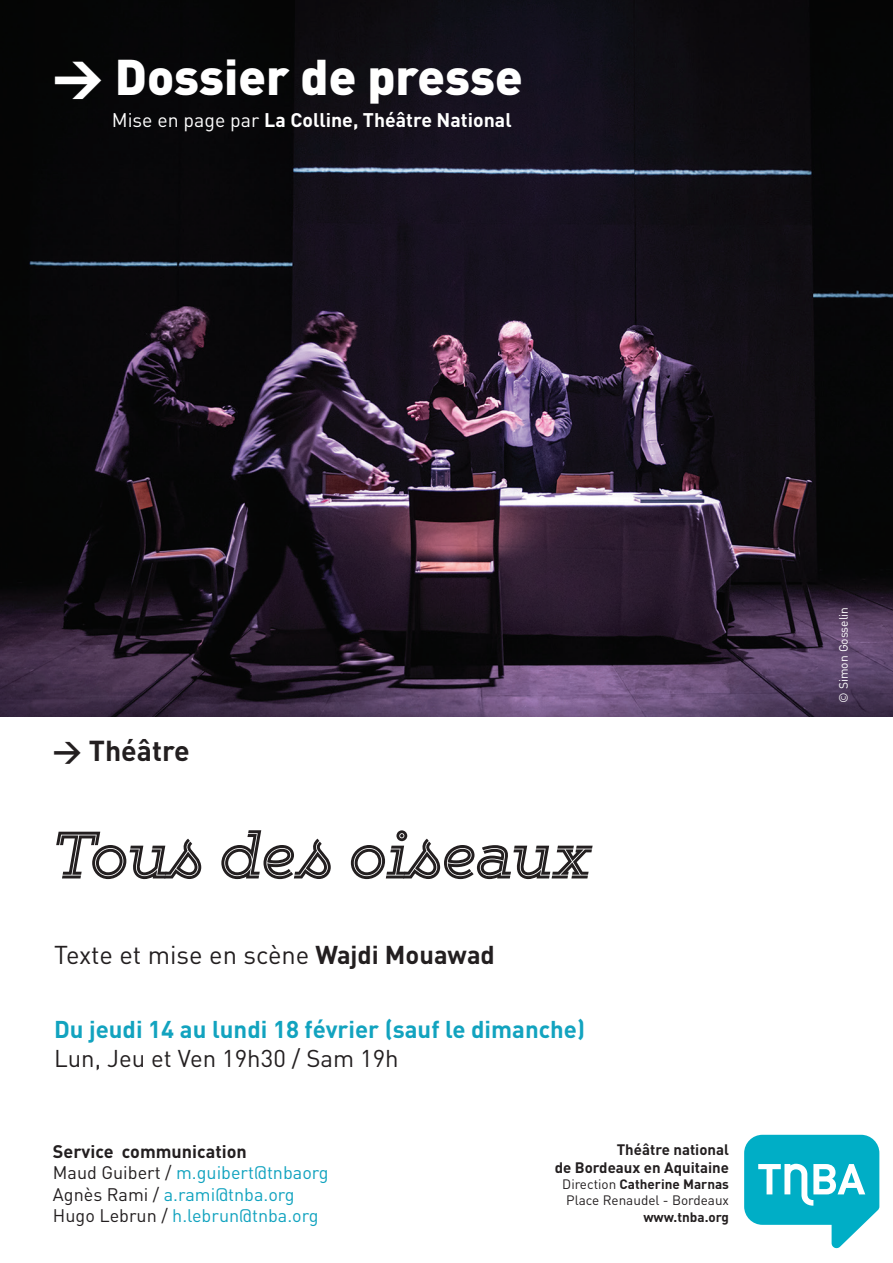
<style>
.page{position:relative;width:893px;height:1263px;background:#fff}
.page>*{position:absolute;margin:0;border:0;box-sizing:border-box;transform-origin:0 0}
.t1{font:700 60px "Gist";color:#231f20}
.t2{font:900 49.5px "DIN";color:#fff}
.t3{font:700 28.5px "DIN";color:#231f20}
.t4{font:25.5px "DIN";color:#231f20}
.t5{font:700 24px "DIN";color:#12a3bf}
.t6{font:24px "DIN";color:#231f20}
.t7{font:700 19.5px "DIN";color:#fff}
.t8{font:18px/21.6px "DIN";color:#12a3bf}
.t9{font:700 15px/18px "DIN";color:#231f20;text-align:right}
.t10{font:13.5px/16.2px "DIN";color:#231f20}
.t11{font:700 13.5px "DIN";color:#231f20}
.t12{font:12px "DIN";color:#fff}
.s1{font-weight:400}
.s2{font-weight:700}
.s3{font-weight:700;color:#231f20}
.s4{color:#231f20}
</style>
<div class="page">
<img style="left:0;top:0;width:893px;height:716px">
<svg style="left:744px;top:1135px;width:135px;height:113px"></svg>
<p class="t2" style="left:53px;top:44px;width:471px">&gt; Dossier de presse</p>
<p class="t7" style="left:112px;top:107px;width:401px"><span class="s1">Mise en page par</span> La Colline, Théâtre National</p>
<p class="t3" style="left:53px;top:732px;width:138px">&gt; Théâtre</p>
<p class="t1" style="left:53px;top:812px;width:541px">Tous des oiseaux</p>
<p class="t4" style="left:54px;top:939px;width:442px">Texte et mise en scène <span class="s2">Wajdi Mouawad</span></p>
<p class="t5" style="left:54px;top:1014px;width:533px">Du jeudi 14 au lundi 18 février (sauf le dimanche)</p>
<p class="t6" style="left:54px;top:1043px;width:346px">Lun, Jeu et Ven 19h30 / Sam 19h</p>
<p class="t8" style="left:53px;top:1140px;width:277px"><span class="s3">Service communication<br></span><span class="s4">Maud Guibert /</span> m.guibert@tnbaorg<br><span class="s4">Agnès Rami /</span> a.rami@tnba.org<br><span class="s4">Hugo Lebrun /</span> h.lebrun@tnba.org</p>
<p class="t9" style="left:555px;top:1140px;width:176px">Théâtre national<br>de Bordeaux en Aquitaine</p>
<p class="t10" style="left:562px;top:1176px;width:168px">Direction <span class="s2">Catherine Marnas<br></span>Place Renaudel - Bordeaux</p>
<p class="t11" style="left:643px;top:1208px;width:87px">www.tnba.org</p>
<p class="t12" style="left:836px;top:703px;width:97px;rotate:-90deg">© Simon Gosselin</p>
</div>
